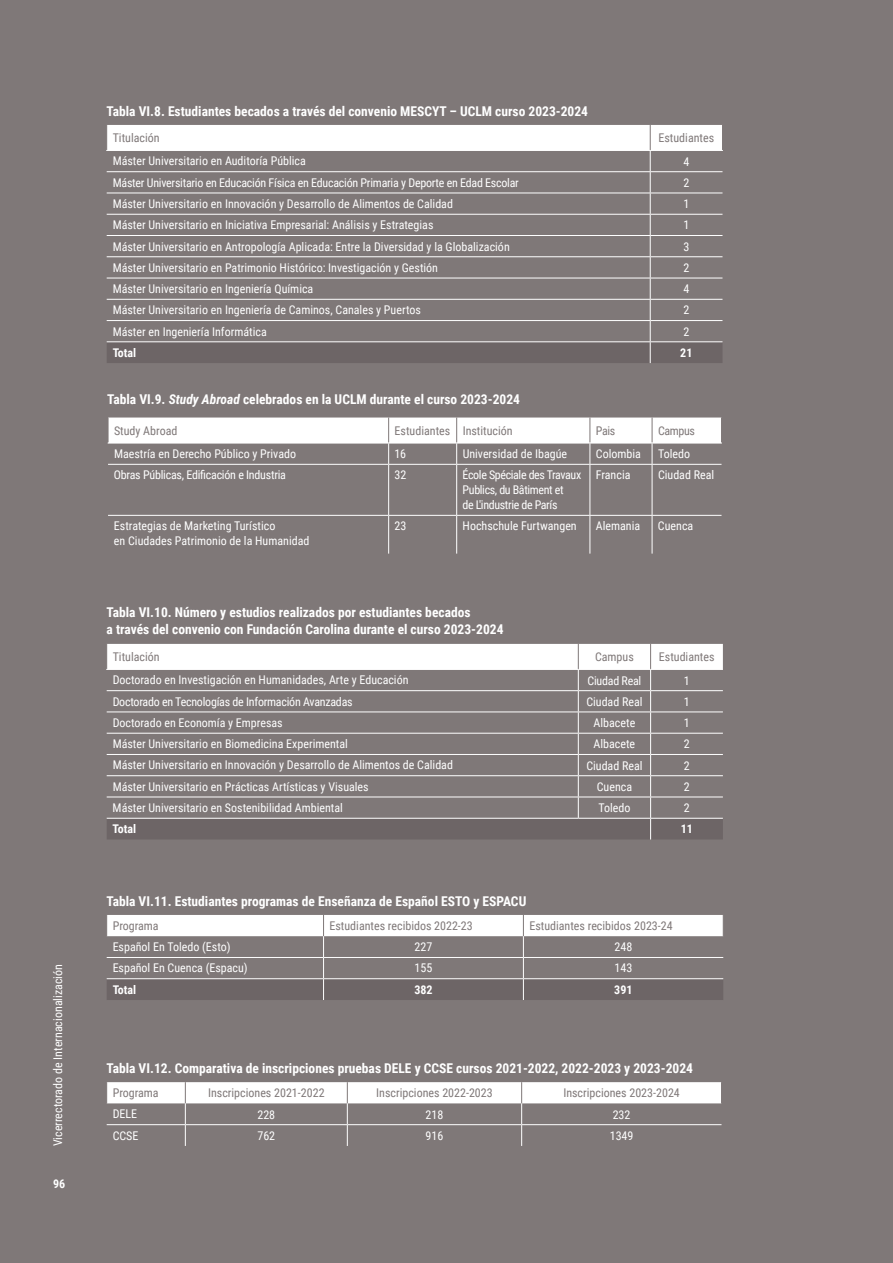
<style>
.page{position:relative;width:893px;height:1263px;background:#7f7878}
.page>*{position:absolute;margin:0;border:0;box-sizing:border-box;transform-origin:0 0}
.txt_corrido{font:700 13.5px "Roboto Condensed";color:#fff}
.txt_corrido-2{font:12px "Roboto Condensed";color:#fff}
.txt_corrido-3{font:12px "Roboto Condensed";color:#7f7878}
.txt_corrido-4{font:12px "Roboto Condensed";letter-spacing:-.02em;color:#fff}
.txt_corrido-5{font:12px/15px "Roboto Condensed";letter-spacing:-.03em;color:#fff}
.txt_corrido-6{font:700 12px "Roboto Condensed";color:#fff}
.s1{font-style:italic}
</style>
<div class="page">
<svg style="left:106px;top:915px;width:618px;height:85px"></svg>
<svg style="left:106px;top:1082px;width:616px;height:64px"></svg>
<svg style="left:106px;top:125px;width:617px;height:238px"></svg>
<svg style="left:106px;top:644px;width:617px;height:195px"></svg>
<hr style="left:108px;top:464px;width:281px;height:1px;background:#fff">
<hr style="left:389px;top:464px;width:68px;height:1px;background:#fff">
<hr style="left:388px;top:465px;width:1px;height:50px;background:#fff">
<hr style="left:457px;top:464px;width:133px;height:1px;background:#fff">
<hr style="left:456px;top:465px;width:1px;height:50px;background:#fff">
<hr style="left:590px;top:464px;width:62px;height:1px;background:#fff">
<hr style="left:590px;top:465px;width:1px;height:50px;background:#fff">
<hr style="left:652px;top:464px;width:69px;height:1px;background:#fff">
<hr style="left:108px;top:515px;width:281px;height:1px;background:#fff">
<hr style="left:389px;top:515px;width:68px;height:1px;background:#fff">
<hr style="left:388px;top:516px;width:1px;height:38px;background:#fff">
<hr style="left:457px;top:515px;width:133px;height:1px;background:#fff">
<hr style="left:456px;top:516px;width:1px;height:38px;background:#fff">
<hr style="left:590px;top:515px;width:62px;height:1px;background:#fff">
<hr style="left:590px;top:516px;width:1px;height:38px;background:#fff">
<hr style="left:652px;top:515px;width:69px;height:1px;background:#fff">
<svg style="left:108px;top:417px;width:614px;height:47px"></svg>
<hr style="left:652px;top:465px;width:1px;height:50px;background:#fff">
<hr style="left:652px;top:516px;width:1px;height:38px;background:#fff">
<p class="txt_corrido-2" style="left:49px;top:1146px;width:184px;rotate:-90deg">Vicerrectorado de Internacionalización</p>
<p class="txt_corrido-6" style="left:53px;top:1175px;width:14px">96</p>
<p class="txt_corrido" style="left:107px;top:102px;width:483px">Tabla VI.8. Estudiantes becados a través del convenio MESCYT – UCLM curso 2023-2024</p>
<p class="txt_corrido-3" style="left:113px;top:130px;width:48px">Titulación</p>
<p class="txt_corrido-3" style="left:658px;top:130px;width:57px">Estudiantes</p>
<p class="txt_corrido-2" style="left:113px;top:153px;width:195px">Máster Universitario en Auditoría Pública</p>
<p class="txt_corrido-2" style="left:683px;top:153px;width:7px">4</p>
<p class="txt_corrido-4" style="left:113px;top:174px;width:408px">Máster Universitario en Educación Física en Educación Primaria y Deporte en Edad Escolar</p>
<p class="txt_corrido-2" style="left:683px;top:174px;width:7px">2</p>
<p class="txt_corrido-2" style="left:113px;top:195px;width:342px">Máster Universitario en Innovación y Desarrollo de Alimentos de Calidad</p>
<p class="txt_corrido-2" style="left:683px;top:195px;width:7px">1</p>
<p class="txt_corrido-2" style="left:113px;top:217px;width:322px">Máster Universitario en Iniciativa Empresarial: Análisis y Estrategias</p>
<p class="txt_corrido-2" style="left:683px;top:217px;width:7px">1</p>
<p class="txt_corrido-2" style="left:113px;top:238px;width:399px">Máster Universitario en Antropología Aplicada: Entre la Diversidad y la Globalización</p>
<p class="txt_corrido-2" style="left:683px;top:238px;width:7px">3</p>
<p class="txt_corrido-2" style="left:113px;top:259px;width:327px">Máster Universitario en Patrimonio Histórico: Investigación y Gestión</p>
<p class="txt_corrido-2" style="left:683px;top:259px;width:7px">2</p>
<p class="txt_corrido-2" style="left:113px;top:280px;width:202px">Máster Universitario en Ingeniería Química</p>
<p class="txt_corrido-2" style="left:683px;top:280px;width:7px">4</p>
<p class="txt_corrido-2" style="left:113px;top:302px;width:310px">Máster Universitario en Ingeniería de Caminos, Canales y Puertos</p>
<p class="txt_corrido-2" style="left:683px;top:302px;width:7px">2</p>
<p class="txt_corrido-2" style="left:113px;top:323px;width:156px">Máster en Ingeniería Informática</p>
<p class="txt_corrido-2" style="left:683px;top:323px;width:7px">2</p>
<p class="txt_corrido-6" style="left:113px;top:344px;width:25px">Total</p>
<p class="txt_corrido-6" style="left:680px;top:344px;width:14px">21</p>
<p class="txt_corrido" style="left:107px;top:389px;width:414px">Tabla VI.9. <span class="s1">Study Abroad</span> celebrados en la UCLM durante el curso 2023-2024</p>
<p class="txt_corrido-3" style="left:114px;top:422px;width:65px">Study Abroad</p>
<p class="txt_corrido-3" style="left:395px;top:422px;width:57px">Estudiantes</p>
<p class="txt_corrido-3" style="left:463px;top:422px;width:52px">Institución</p>
<p class="txt_corrido-3" style="left:596px;top:422px;width:21px">Pais</p>
<p class="txt_corrido-3" style="left:658px;top:422px;width:38px">Campus</p>
<p class="txt_corrido-2" style="left:114px;top:445px;width:184px">Maestría en Derecho Público y Privado</p>
<p class="txt_corrido-2" style="left:395px;top:445px;width:13px">16</p>
<p class="txt_corrido-2" style="left:463px;top:445px;width:106px">Universidad de Ibagúe</p>
<p class="txt_corrido-2" style="left:596px;top:445px;width:47px">Colombia</p>
<p class="txt_corrido-2" style="left:658px;top:445px;width:34px">Toledo</p>
<p class="txt_corrido-4" style="left:114px;top:467px;width:174px">Obras Públicas, Edificación e Industria</p>
<p class="txt_corrido-2" style="left:395px;top:467px;width:13px">32</p>
<p class="txt_corrido-5" style="left:463px;top:467px;width:120px">École Spéciale des Travaux<br>Publics, du Bâtiment et</p>
<p class="txt_corrido-5" style="left:463px;top:497px;width:96px">de L'industrie de París</p>
<p class="txt_corrido-2" style="left:596px;top:467px;width:36px">Francia</p>
<p class="txt_corrido-2" style="left:658px;top:467px;width:58px">Ciudad Real</p>
<p class="txt_corrido-2" style="left:114px;top:518px;width:163px">Estrategias de Marketing Turístico</p>
<p class="txt_corrido-2" style="left:114px;top:533px;width:197px">en Ciudades Patrimonio de la Humanidad</p>
<p class="txt_corrido-2" style="left:395px;top:518px;width:13px">23</p>
<p class="txt_corrido-2" style="left:463px;top:518px;width:116px">Hochschule Furtwangen</p>
<p class="txt_corrido-2" style="left:596px;top:518px;width:46px">Alemania</p>
<p class="txt_corrido-2" style="left:658px;top:518px;width:37px">Cuenca</p>
<p class="txt_corrido" style="left:107px;top:603px;width:365px">Tabla VI.10. Número y estudios realizados por estudiantes becados</p>
<p class="txt_corrido" style="left:107px;top:619px;width:398px">a través del convenio con Fundación Carolina durante el curso 2023-2024</p>
<p class="txt_corrido-3" style="left:113px;top:648px;width:48px">Titulación</p>
<p class="txt_corrido-3" style="left:595px;top:648px;width:40px">Campus</p>
<p class="txt_corrido-3" style="left:659px;top:648px;width:57px">Estudiantes</p>
<p class="txt_corrido-2" style="left:113px;top:672px;width:297px">Doctorado en Investigación en Humanidades, Arte y Educación</p>
<p class="txt_corrido-4" style="left:588px;top:672px;width:55px">Ciudad Real</p>
<p class="txt_corrido-2" style="left:684px;top:672px;width:7px">1</p>
<p class="txt_corrido-4" style="left:113px;top:693px;width:241px">Doctorado en Tecnologías de Información Avanzadas</p>
<p class="txt_corrido-2" style="left:586px;top:693px;width:58px">Ciudad Real</p>
<p class="txt_corrido-2" style="left:684px;top:693px;width:7px">1</p>
<p class="txt_corrido-2" style="left:113px;top:714px;width:172px">Doctorado en Economía y Empresas</p>
<p class="txt_corrido-2" style="left:594px;top:714px;width:43px">Albacete</p>
<p class="txt_corrido-2" style="left:684px;top:714px;width:7px">1</p>
<p class="txt_corrido-2" style="left:113px;top:735px;width:237px">Máster Universitario en Biomedicina Experimental</p>
<p class="txt_corrido-2" style="left:594px;top:736px;width:43px">Albacete</p>
<p class="txt_corrido-2" style="left:684px;top:736px;width:7px">2</p>
<p class="txt_corrido-2" style="left:113px;top:757px;width:342px">Máster Universitario en Innovación y Desarrollo de Alimentos de Calidad</p>
<p class="txt_corrido-2" style="left:586px;top:757px;width:58px">Ciudad Real</p>
<p class="txt_corrido-2" style="left:684px;top:757px;width:7px">2</p>
<p class="txt_corrido-2" style="left:113px;top:778px;width:258px">Máster Universitario en Prácticas Artísticas y Visuales</p>
<p class="txt_corrido-2" style="left:597px;top:778px;width:37px">Cuenca</p>
<p class="txt_corrido-2" style="left:684px;top:778px;width:7px">2</p>
<p class="txt_corrido-2" style="left:113px;top:799px;width:232px">Máster Universitario en Sostenibilidad Ambiental</p>
<p class="txt_corrido-2" style="left:598px;top:799px;width:34px">Toledo</p>
<p class="txt_corrido-2" style="left:684px;top:799px;width:7px">2</p>
<p class="txt_corrido-6" style="left:113px;top:821px;width:25px">Total</p>
<p class="txt_corrido-6" style="left:681px;top:821px;width:14px">11</p>
<p class="txt_corrido" style="left:106px;top:892px;width:421px">Tabla VI.11. Estudiantes programas de Enseñanza de Español ESTO y ESPACU</p>
<p class="txt_corrido-3" style="left:113px;top:917px;width:48px">Programa</p>
<p class="txt_corrido-3" style="left:330px;top:917px;width:145px">Estudiantes recibidos 2022-23</p>
<p class="txt_corrido-3" style="left:529px;top:917px;width:145px">Estudiantes recibidos 2023-24</p>
<p class="txt_corrido-2" style="left:113px;top:938px;width:119px">Español En Toledo (Esto)</p>
<p class="txt_corrido-2" style="left:415px;top:938px;width:19px">227</p>
<p class="txt_corrido-2" style="left:614px;top:938px;width:19px">248</p>
<p class="txt_corrido-2" style="left:113px;top:960px;width:137px">Español En Cuenca (Espacu)</p>
<p class="txt_corrido-2" style="left:415px;top:960px;width:19px">155</p>
<p class="txt_corrido-2" style="left:614px;top:960px;width:19px">143</p>
<p class="txt_corrido-6" style="left:113px;top:981px;width:25px">Total</p>
<p class="txt_corrido-6" style="left:414px;top:981px;width:20px">382</p>
<p class="txt_corrido-6" style="left:614px;top:981px;width:20px">391</p>
<p class="txt_corrido" style="left:106px;top:1059px;width:588px">Tabla VI.12. Comparativa de inscripciones pruebas DELE y CCSE cursos 2021-2022, 2022-2023 y 2023-2024</p>
<p class="txt_corrido-3" style="left:113px;top:1084px;width:48px">Programa</p>
<p class="txt_corrido-3" style="left:208px;top:1084px;width:118px">Inscripciones 2021-2022</p>
<p class="txt_corrido-3" style="left:376px;top:1084px;width:118px">Inscripciones 2022-2023</p>
<p class="txt_corrido-3" style="left:563px;top:1084px;width:118px">Inscripciones 2023-2024</p>
<p class="txt_corrido-2" style="left:113px;top:1106px;width:26px">DELE</p>
<p class="txt_corrido-2" style="left:257px;top:1106px;width:19px">228</p>
<p class="txt_corrido-2" style="left:426px;top:1106px;width:19px">218</p>
<p class="txt_corrido-2" style="left:613px;top:1106px;width:19px">232</p>
<p class="txt_corrido-2" style="left:113px;top:1127px;width:27px">CCSE</p>
<p class="txt_corrido-2" style="left:257px;top:1127px;width:19px">762</p>
<p class="txt_corrido-2" style="left:426px;top:1127px;width:19px">916</p>
<p class="txt_corrido-2" style="left:610px;top:1127px;width:25px">1349</p>
</div>
